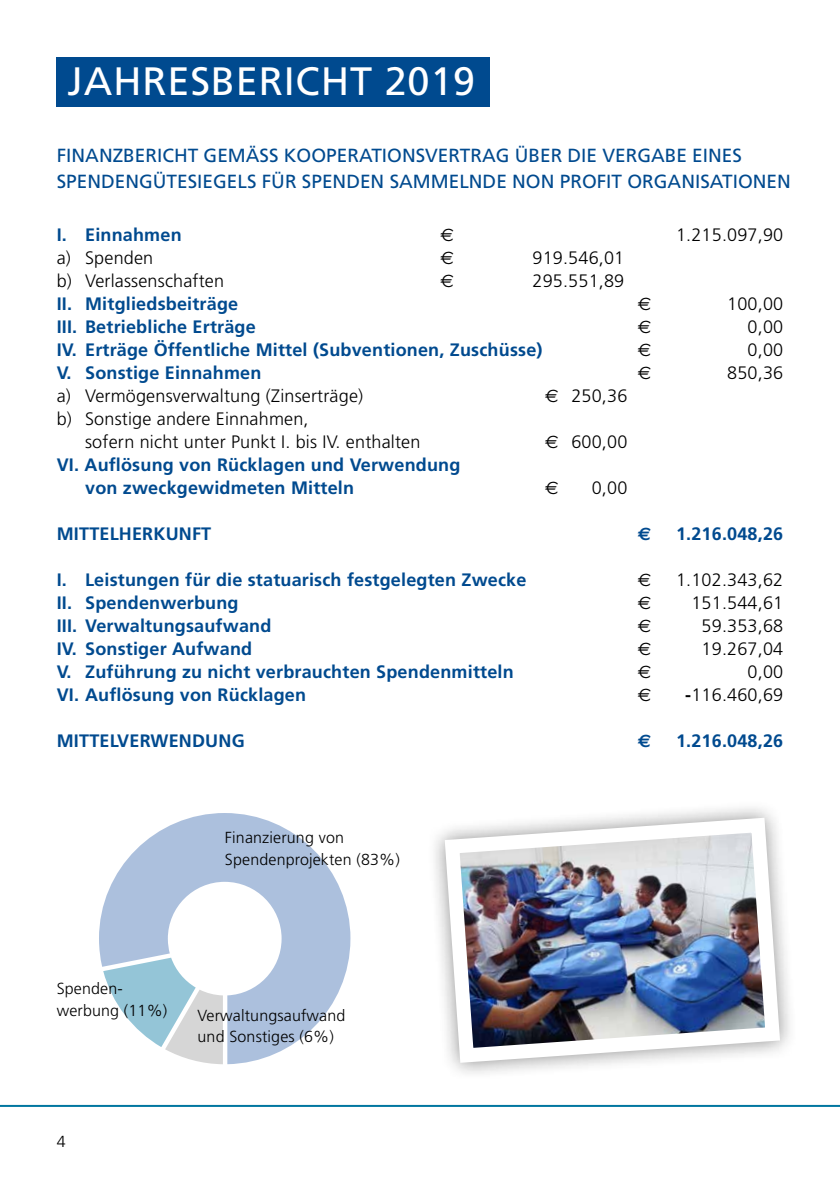
<style>
.page{position:relative;width:840px;height:1191px;background:#fff}
.page>*{position:absolute;margin:0;border:0;box-sizing:border-box;transform-origin:0 0}
.t1{font:39.6px "Frutiger";letter-spacing:.02em;color:#fff}
.t2{font:19px/26px "Frutiger";color:#004a8f}
.t3{font:700 18px/23px "Frutiger";letter-spacing:.01em;color:#004a8f}
.t4{font:300 18px/23px "Frutiger";letter-spacing:.01em;color:#000}
.t5{font:18px "Euro Sans";color:#000}
.t6{font:700 18px "Euro Sans";color:#004a8f}
.t7{font:300 16px/21.2px "Frutiger";letter-spacing:.01em;color:#000}
.s1{font-family:"Euro Sans";font-weight:400}
.s2{font-weight:700}
</style>
<div class="page">
<hr style="left:0;top:1105px;width:839px;height:2px;background:#0076a0">
<div style="left:57px;top:57px;width:432px;height:50px;background:#004a8f"></div>
<img style="left:437px;top:810px;width:350px;height:260px">
<svg style="left:99px;top:813px;width:251px;height:251px;fill:#acc0dd"></svg>
<svg style="left:103px;top:957px;width:120px;height:107px"></svg>
<h1 class="t1" style="left:67px;top:58px;width:409px">JAHRESBERICHT 2019</h1>
<p class="t2" style="left:57px;top:142px;width:735px">FINANZBERICHT GEMÄSS KOOPERATIONSVERTRAG ÜBER DIE VERGABE EINES<br>SPENDENGÜTESIEGELS FÜR SPENDEN SAMMELNDE NON PROFIT ORGANISATIONEN</p>
<p class="t3" style="left:57px;top:223px;width:126px">I. Einnahmen</p>
<p class="t5" style="left:440px;top:224px;width:15px">€</p>
<p class="t4" style="left:675px;top:223px;width:109px">1.215.097,90</p>
<p class="t4" style="left:57px;top:246px;width:98px">a) Spenden</p>
<p class="t5" style="left:440px;top:247px;width:15px">€</p>
<p class="t4" style="left:532px;top:246px;width:93px">919.546,01</p>
<p class="t4" style="left:57px;top:269px;width:169px">b) Verlassenschaften</p>
<p class="t5" style="left:440px;top:270px;width:15px">€</p>
<p class="t4" style="left:532px;top:269px;width:93px">295.551,89</p>
<p class="t3" style="left:57px;top:292px;width:183px">II. Mitgliedsbeiträge</p>
<p class="t5" style="left:637px;top:293px;width:15px">€</p>
<p class="t4" style="left:726px;top:292px;width:57px">100,00</p>
<p class="t3" style="left:57px;top:315px;width:200px">III. Betriebliche Erträge</p>
<p class="t5" style="left:637px;top:316px;width:15px">€</p>
<p class="t4" style="left:747px;top:315px;width:37px">0,00</p>
<p class="t3" style="left:57px;top:338px;width:487px">IV. Erträge Öffentliche Mittel (Subventionen, Zuschüsse)</p>
<p class="t5" style="left:637px;top:339px;width:15px">€</p>
<p class="t4" style="left:747px;top:338px;width:37px">0,00</p>
<p class="t3" style="left:57px;top:361px;width:206px">V. Sonstige Einnahmen</p>
<p class="t5" style="left:637px;top:362px;width:15px">€</p>
<p class="t4" style="left:726px;top:361px;width:57px">850,36</p>
<p class="t4" style="left:57px;top:384px;width:308px">a) Vermögensverwaltung (Zinserträge)</p>
<p class="t4" style="left:545px;top:384px;width:84px"><span class="s1">€</span> 250,36</p>
<p class="t4" style="left:85px;top:407px;width:336px;text-indent:-28px">b) Sonstige andere Einnahmen,<br>sofern nicht unter Punkt I. bis IV. enthalten</p>
<p class="t4" style="left:545px;top:430px;width:84px"><span class="s1">€</span> 600,00</p>
<p class="t3" style="left:85px;top:453px;width:376px;text-indent:-28px">VI. Auflösung von Rücklagen und Verwendung von zweckgewidmeten Mitteln</p>
<p class="t5" style="left:545px;top:477px;width:15px">€</p>
<p class="t4" style="left:591px;top:476px;width:37px">0,00</p>
<p class="t3" style="left:57px;top:522px;width:156px">MITTELHERKUNFT</p>
<p class="t6" style="left:637px;top:523px;width:15px">€</p>
<p class="t3" style="left:675px;top:522px;width:109px">1.216.048,26</p>
<p class="t3" style="left:57px;top:568px;width:471px">I. Leistungen für die statuarisch festgelegten Zwecke</p>
<p class="t5" style="left:637px;top:569px;width:15px">1</p>
<p class="t4" style="left:675px;top:568px;width:109px">1.102.343,62</p>
<p class="t3" style="left:57px;top:591px;width:183px">II. Spendenwerbung</p>
<p class="t5" style="left:637px;top:592px;width:15px">€</p>
<p class="t4" style="left:691px;top:591px;width:93px">151.544,61</p>
<p class="t3" style="left:57px;top:614px;width:216px">III. Verwaltungsaufwand</p>
<p class="t5" style="left:637px;top:615px;width:15px">€</p>
<p class="t4" style="left:701px;top:614px;width:83px">59.353,68</p>
<p class="t3" style="left:57px;top:637px;width:197px">IV. Sonstiger Aufwand</p>
<p class="t5" style="left:637px;top:638px;width:15px">€</p>
<p class="t4" style="left:701px;top:637px;width:83px">19.267,04</p>
<p class="t3" style="left:57px;top:660px;width:458px">V. Zuführung zu nicht verbrauchten Spendenmitteln</p>
<p class="t5" style="left:637px;top:661px;width:15px">€</p>
<p class="t4" style="left:747px;top:660px;width:37px">0,00</p>
<p class="t3" style="left:57px;top:683px;width:251px">VI. Auflösung von Rücklagen</p>
<p class="t5" style="left:637px;top:684px;width:15px">€</p>
<p class="t4" style="left:684px;top:683px;width:99px"><span class="s2">-</span>116.460,69</p>
<p class="t3" style="left:57px;top:729px;width:189px">MITTELVERWENDUNG</p>
<p class="t6" style="left:637px;top:730px;width:15px">€</p>
<p class="t3" style="left:675px;top:729px;width:109px">1.216.048,26</p>
<p class="t7" style="left:225px;top:827px;width:176px">Finanzierung von<br>Spendenprojekten (83%)</p>
<p class="t7" style="left:57px;top:978px;width:112px">Spenden&shy;werbung (11%)</p>
<p class="t7" style="left:197px;top:1004px;width:149px">Verwaltungsaufwand und Sonstiges (6%)</p>
<p class="t7" style="left:57px;top:1130px;width:10px">4</p>
</div>
